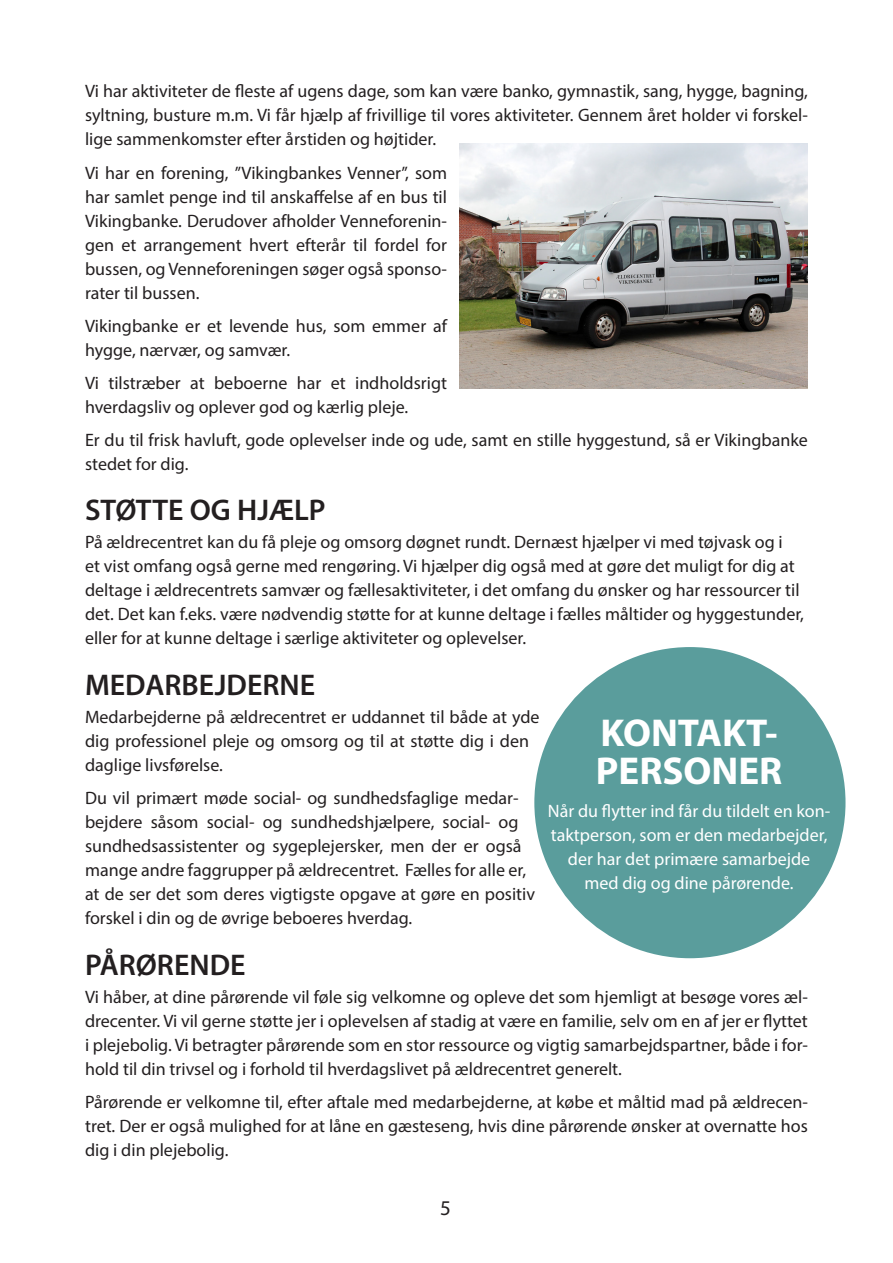
<style>
.page{position:relative;width:893px;height:1263px;background:#fff}
.page>*{position:absolute;margin:0;border:0;box-sizing:border-box;transform-origin:0 0}
.Brødtekst_afsnit{font:700 39px/37.5px "Myriad Pro";color:#fff}
.Brødtekst_afsnit-2{font:600 30px "Myriad Pro";color:#231f20}
.t1{font:21px "Myriad Pro";color:#231f20}
.Brødtekst_afsnit-3{font:18px/24px "Myriad Pro";color:#231f20}
.Brødtekst_afsnit-4{font:18px/24px "Myriad Pro";color:#fff;text-align:center}
</style>
<div class="page">
<img style="left:460px;top:144px;width:348px;height:244px">
<div style="left:531px;top:644px;width:317px;height:317px;background:#5a9d9c;border-radius:50%"></div>
<p class="Brødtekst_afsnit-3" style="left:85px;top:79px;width:724px;text-align:justify">Vi har aktiviteter de fleste af ugens dage, som kan være banko, gymnastik, sang, hygge, bagning, syltning, busture m.m. Vi får hjælp af frivillige til vores aktiviteter. Gennem året holder vi forskel&shy;lige sammenkomster efter årstiden og højtider.</p>
<p class="Brødtekst_afsnit-3" style="left:85px;top:160px;width:364px;text-align:justify">Vi har en forening, ”Vikingbankes Venner”, som har samlet penge ind til anskaffelse af en bus til Vikingbanke. Derudover afholder Venneforenin&shy;gen et arrangement hvert efterår til fordel for bussen, og Venneforeningen søger også sponso&shy;rater til bussen.</p>
<p class="Brødtekst_afsnit-3" style="left:85px;top:313px;width:363px">Vikingbanke er et levende hus, som emmer af hygge, nærvær, og samvær.</p>
<p class="Brødtekst_afsnit-3" style="left:85px;top:370px;width:363px">Vi tilstræber at beboerne har et indholdsrigt hverdagsliv og oplever god og kærlig pleje.</p>
<p class="Brødtekst_afsnit-3" style="left:85px;top:427px;width:724px">Er du til frisk havluft, gode oplevelser inde og ude, samt en stille hyggestund, så er Vikingbanke stedet for dig.</p>
<p class="Brødtekst_afsnit-2" style="left:85px;top:491px;width:242px">STØTTE OG HJÆLP</p>
<p class="Brødtekst_afsnit-3" style="left:85px;top:530px;width:720px">På ældrecentret kan du få pleje og omsorg døgnet rundt. Dernæst hjælper vi med tøjvask og i<br>et vist omfang også gerne med rengøring. Vi hjælper dig også med at gøre det muligt for dig at deltage i ældrecentrets samvær og fællesaktiviteter, i det omfang du ønsker og har ressourcer til det. Det kan f.eks. være nødvendig støtte for at kunne deltage i fælles måltider og hyggestunder, eller for at kunne deltage i særlige aktiviteter og oplevelser.</p>
<p class="Brødtekst_afsnit-2" style="left:85px;top:666px;width:232px">MEDARBEJDERNE</p>
<p class="Brødtekst_afsnit-3" style="left:85px;top:705px;width:456px">Medarbejderne på ældrecentret er uddannet til både at yde dig professionel pleje og omsorg og til at støtte dig i den daglige livsførelse.</p>
<p class="Brødtekst_afsnit-3" style="left:85px;top:786px;width:452px">Du vil primært møde social- og sundhedsfaglige medar&shy;bejdere såsom social- og sundhedshjælpere, social- og sundhedsassistenter og sygeplejersker, men der er også mange andre faggrupper på ældrecentret. Fælles for alle er, at de ser det som deres vigtigste opgave at gøre en positiv forskel i din og de øvrige beboeres hverdag.</p>
<p class="Brødtekst_afsnit-2" style="left:85px;top:945px;width:162px">PÅRØRENDE</p>
<p class="Brødtekst_afsnit-3" style="left:85px;top:984px;width:724px;text-align:justify">Vi håber, at dine pårørende vil føle sig velkomne og opleve det som hjemligt at besøge vores æl&shy;drecenter. Vi vil gerne støtte jer i oplevelsen af stadig at være en familie, selv om en af jer er flyttet i plejebolig. Vi betragter pårørende som en stor ressource og vigtig samarbejdspartner, både i for&shy;hold til din trivsel og i forhold til hverdagslivet på ældrecentret generelt.</p>
<p class="Brødtekst_afsnit-3" style="left:85px;top:1089px;width:724px;text-align:justify">Pårørende er velkomne til, efter aftale med medarbejderne, at købe et måltid mad på ældrecen&shy;tret. Der er også mulighed for at låne en gæsteseng, hvis dine pårørende ønsker at overnatte hos dig i din plejebolig.</p>
<p class="Brødtekst_afsnit" style="left:596px;top:713px;width:188px">KONTAKT-<br>PERSONER</p>
<p class="Brødtekst_afsnit-4" style="left:548px;top:798px;width:284px">Når du flytter ind får du tildelt en kon&shy;taktperson, som er den medarbejder, der har det primære samarbejde<br>med dig og dine pårørende.</p>
<p class="t1" style="left:440px;top:1195px;width:12px">5</p>
</div>
